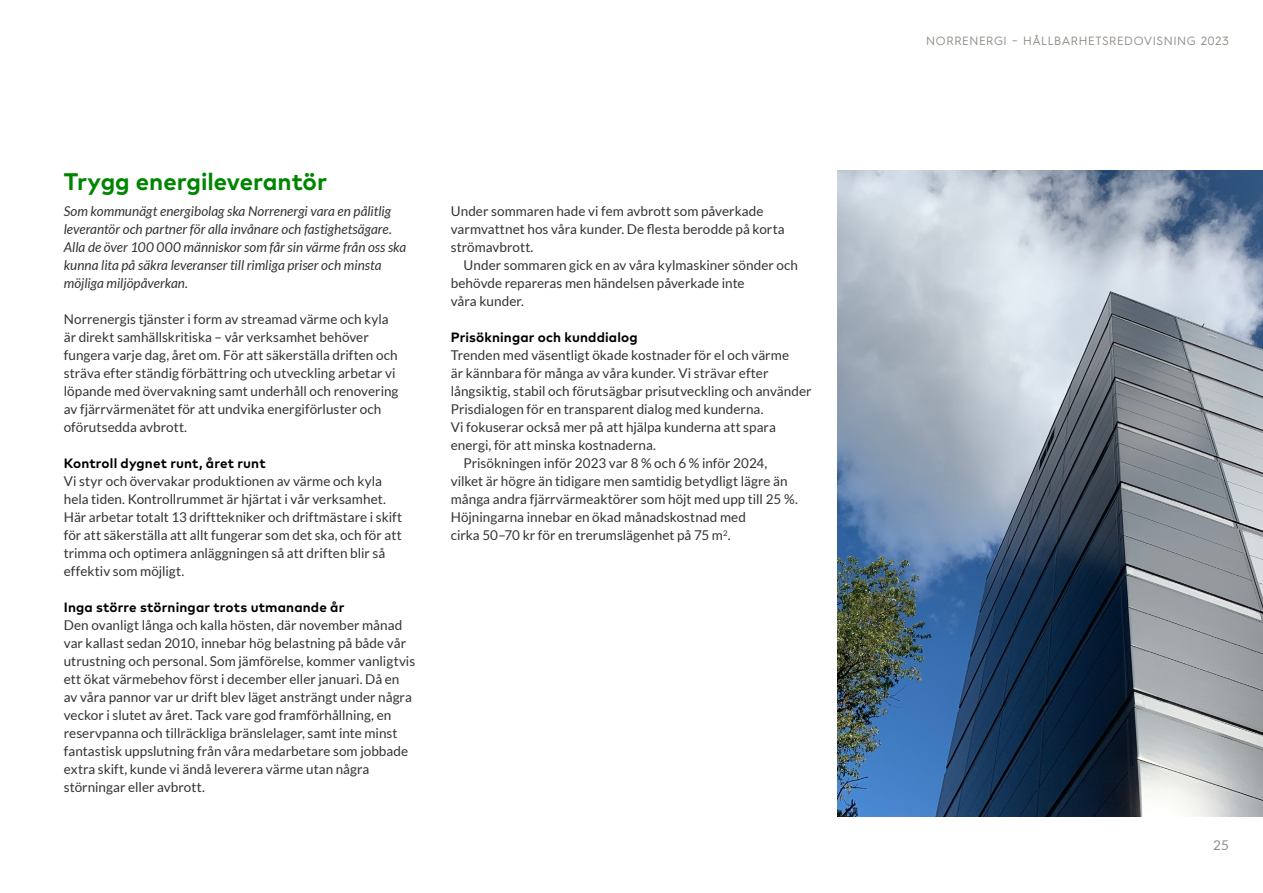
<style>
.page{position:relative;width:1263px;height:893px;background:#fff}
.page>*{position:absolute;margin:0;border:0;box-sizing:border-box;transform-origin:0 0}
.t1{font:700 24px "Mark W1 G";color:#008500}
.t2{font:13.5px/18px "Lato";letter-spacing:.005em;color:#333}
.t3{font:italic 13.5px/18px "Lato";color:#333}
.t4{font:700 13.5px "Mark W1 G";letter-spacing:.01em;color:#000}
.t5{font:13.5px "Lato";color:#928d88}
.t6{font:12px "Hurme Geometric Sans 3";letter-spacing:.05em;color:#928d88}
</style>
<div class="page">
<img style="left:838px;top:171px;width:425px;height:645px">
<h1 class="t1" style="left:64px;top:163px;width:265px">Trygg energileverantör</h1>
<p class="t3" style="left:64px;top:203px;width:344px">Som kommunägt energibolag ska Norrenergi vara en pålitlig leverantör och partner för alla invånare och fastighetsägare.<br>Alla de över 100 000 människor som får sin värme från oss ska kunna lita på säkra leveranser till rimliga priser och minsta möjliga miljöpåverkan.</p>
<p class="t2" style="left:64px;top:310px;width:336px">Norrenergis tjänster i form av streamad värme och kyla är direkt samhällskritiska – vår verksamhet behöver fungera varje dag, året om. För att säkerställa driften och sträva efter ständig förbättring och utveckling arbetar vi löpande med övervakning samt underhåll och renovering av fjärrvärmenätet för att undvika energiförluster och oförutsedda avbrott.</p>
<p class="t4" style="left:64px;top:453px;width:203px">Kontroll dygnet runt, året runt</p>
<p class="t2" style="left:64px;top:472px;width:340px">Vi styr och övervakar produktionen av värme och kyla hela tiden. Kontrollrummet är hjärtat i vår verksamhet.<br>Här arbetar totalt 13 drifttekniker och driftmästare i skift för att säkerställa att allt fungerar som det ska, och för att trimma och optimera anläggningen så att driften blir så effektiv som möjligt.</p>
<p class="t4" style="left:64px;top:597px;width:282px">Inga större störningar trots utmanande år</p>
<p class="t2" style="left:64px;top:616px;width:353px">Den ovanligt långa och kalla hösten, där november månad var kallast sedan 2010, innebar hög belastning på både vår utrustning och personal. Som jämförelse, kommer vanligtvis ett ökat värmebehov först i december eller januari. Då en av våra pannor var ur drift blev läget ansträngt under några veckor i slutet av året. Tack vare god framförhållning, en reservpanna och tillräckliga bränslelager, samt inte minst fantastisk uppslutning från våra medarbetare som jobbade extra skift, kunde vi ändå leverera värme utan några störningar eller avbrott.</p>
<p class="t2" style="left:451px;top:202px;width:335px">Under sommaren hade vi fem avbrott som påverkade varmvattnet hos våra kunder. De flesta berodde på korta strömavbrott.</p>
<p class="t2" style="left:451px;top:256px;width:349px;text-indent:13px">Under sommaren gick en av våra kylmaskiner sönder och behövde repareras men händelsen påverkade inte<br>våra kunder.</p>
<p class="t4" style="left:451px;top:327px;width:188px">Prisökningar och kunddialog</p>
<p class="t2" style="left:451px;top:346px;width:340px">Trenden med väsentligt ökade kostnader för el och värme</p>
<p class="t2" style="left:451px;top:364px;width:319px">är kännbara för många av våra kunder. Vi strävar efter</p>
<p class="t2" style="left:451px;top:382px;width:362px">långsiktig, stabil och förutsägbar prisutveckling och använder</p>
<p class="t2" style="left:451px;top:400px;width:314px">Prisdialogen för en transparent dialog med kunderna.</p>
<p class="t2" style="left:451px;top:418px;width:327px">Vi fokuserar också mer på att hjälpa kunderna att spara</p>
<p class="t2" style="left:451px;top:436px;width:207px">energi, för att minska kostnaderna.</p>
<p class="t2" style="left:463px;top:454px;width:305px">Prisökningen inför 2023 var 8 % och 6 % inför 2024,</p>
<p class="t2" style="left:451px;top:472px;width:338px">vilket är högre än tidigare men samtidig betydligt lägre än</p>
<p class="t2" style="left:451px;top:490px;width:349px">många andra fjärrvärmeaktörer som höjt med upp till 25 %.</p>
<p class="t2" style="left:451px;top:508px;width:297px">Höjningarna innebar en ökad månadskostnad med</p>
<p class="t2" style="left:451px;top:526px;width:281px">cirka 50–70 kr för en trerumslägenhet på 75 m<sup>2</sup>.</p>
<p class="t6" style="left:926px;top:33px;width:304px">NORRENERGI – HÅLLBARHETSREDOVISNING 2023</p>
<p class="t5" style="left:1213px;top:837px;width:17px">25</p>
</div>
